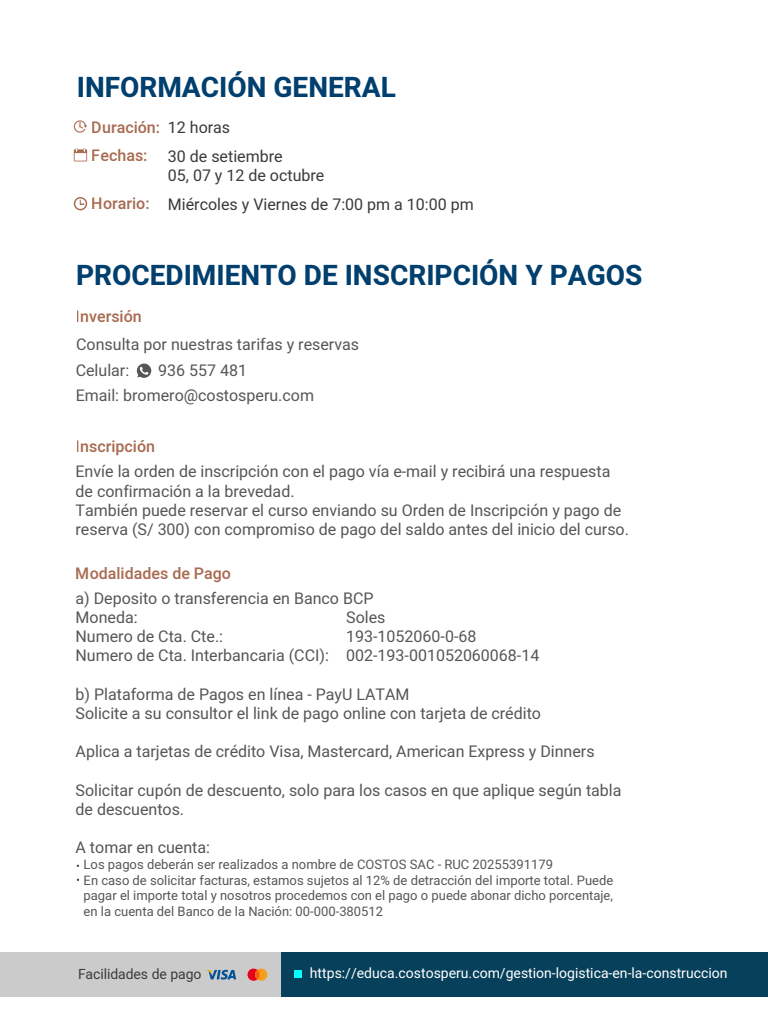
<style>
.page{position:relative;width:768px;height:1024px;background:#fff}
.page>*{position:absolute;margin:0;border:0;box-sizing:border-box;transform-origin:0 0}
.t1{font:700 28px "Heebo";color:#003f6e}
.t2{font:16px/19.2px "Heebo";color:#565655}
.t3{font:16px/19.2px "Heebo";color:#3a3a39}
.t4{font:500 16px/27.7px "Heebo";color:#a96c52}
.t5{font:14px "Heebo";color:#fff}
.t6{font:14px "Heebo";letter-spacing:-.005em;color:#3a3a39}
.t7{font:13px/15.6px "Heebo";color:#565655}
</style>
<div class="page">
<div style="left:255px;top:952px;width:513px;height:45px;background:#07405a"></div>
<div style="left:0;top:952px;width:280px;height:45px;background:#cbcbcb"></div>
<svg style="left:206px;top:970px;width:30px;height:10px"></svg>
<svg style="left:247px;top:968px;width:21px;height:13px"></svg>
<div style="left:294px;top:970px;width:7px;height:8px;background:#0ff"></div>
<svg style="left:137px;top:364px;width:14px;height:14px"></svg>
<svg style="left:74px;top:148px;width:13px;height:13px"></svg>
<svg style="left:74px;top:197px;width:13px;height:13px"></svg>
<svg style="left:74px;top:120px;width:13px;height:13px"></svg>
<h1 class="t1" style="left:77px;top:67px;width:321px">INFORMACIÓN GENERAL</h1>
<p class="t4" style="left:92px;top:113px;width:70px">Duración:<br>Fechas:</p>
<p class="t4" style="left:92px;top:190px;width:59px">Horario:</p>
<p class="t3" style="left:168px;top:118px;width:64px">12 horas</p>
<p class="t3" style="left:168px;top:147px;width:158px">30 de setiembre<br>05, 07 y 12 de octubre</p>
<p class="t3" style="left:168px;top:195px;width:307px">Miércoles y Viernes de 7:00 pm a 10:00 pm</p>
<h1 class="t1" style="left:76px;top:255px;width:568px">PROCEDIMIENTO DE INSCRIPCIÓN Y PAGOS</h1>
<p class="t4" style="left:76px;top:303px;width:68px">Inversión</p>
<p class="t2" style="left:76px;top:334px;width:284px">Consulta por nuestras tarifas y reservas</p>
<p class="t2" style="left:76px;top:360px;width:55px">Celular:</p>
<p class="t2" style="left:158px;top:361px;width:90px">936 557 481</p>
<p class="t2" style="left:76px;top:386px;width:240px">Email: bromero@costosperu.com</p>
<p class="t4" style="left:76px;top:433px;width:81px">Inscripción</p>
<p class="t2" style="left:76px;top:462px;width:555px">Envíe la orden de inscripción con el pago vía e-mail y recibirá una respuesta de confirmación a la brevedad.<br>También puede reservar el curso enviando su Orden de Inscripción y pago de reserva (S/ 300) con compromiso de pago del saldo antes del inicio del curso.</p>
<p class="t4" style="left:76px;top:559px;width:157px">Modalidades de Pago</p>
<p class="t2" style="left:76px;top:589px;width:299px">a) Deposito o transferencia en Banco BCP<br>Moneda:</p>
<p class="t2" style="left:346px;top:608px;width:41px">Soles</p>
<p class="t2" style="left:76px;top:627px;width:149px">Numero de Cta. Cte.:</p>
<p class="t2" style="left:76px;top:627px;width:465px;text-indent:271px">193-1052060-0-68<br>Numero de Cta. Interbancaria (CCI): 002-193-001052060068-14</p>
<p class="t2" style="left:76px;top:685px;width:467px">b) Plataforma de Pagos en línea - PayU LATAM<br>Solicite a su consultor el link de pago online con tarjeta de crédito</p>
<p class="t2" style="left:76px;top:742px;width:521px">Aplica a tarjetas de crédito Visa, Mastercard, American Express y Dinners</p>
<p class="t2" style="left:76px;top:781px;width:547px">Solicitar cupón de descuento, solo para los casos en que aplique según tabla de descuentos.</p>
<p class="t2" style="left:76px;top:838px;width:136px">A tomar en cuenta:</p>
<p class="t7" style="left:84px;top:857px;width:531px">Los pagos deberán ser realizados a nombre de COSTOS SAC - RUC 20255391179<br>En caso de solicitar facturas, estamos sujetos al 12% de detracción del importe total. Puede pagar el importe total y nosotros procedemos con el pago o puede abonar dicho porcentaje, en la cuenta del Banco de la Nación: 00-000-380512</p>
<p class="t6" style="left:78px;top:964px;width:125px">Facilidades de pago</p>
<p class="t5" style="left:310px;top:963px;width:419px">https://educa.costosperu.com/gestion-logistica-en-la-construccion</p>
</div>
